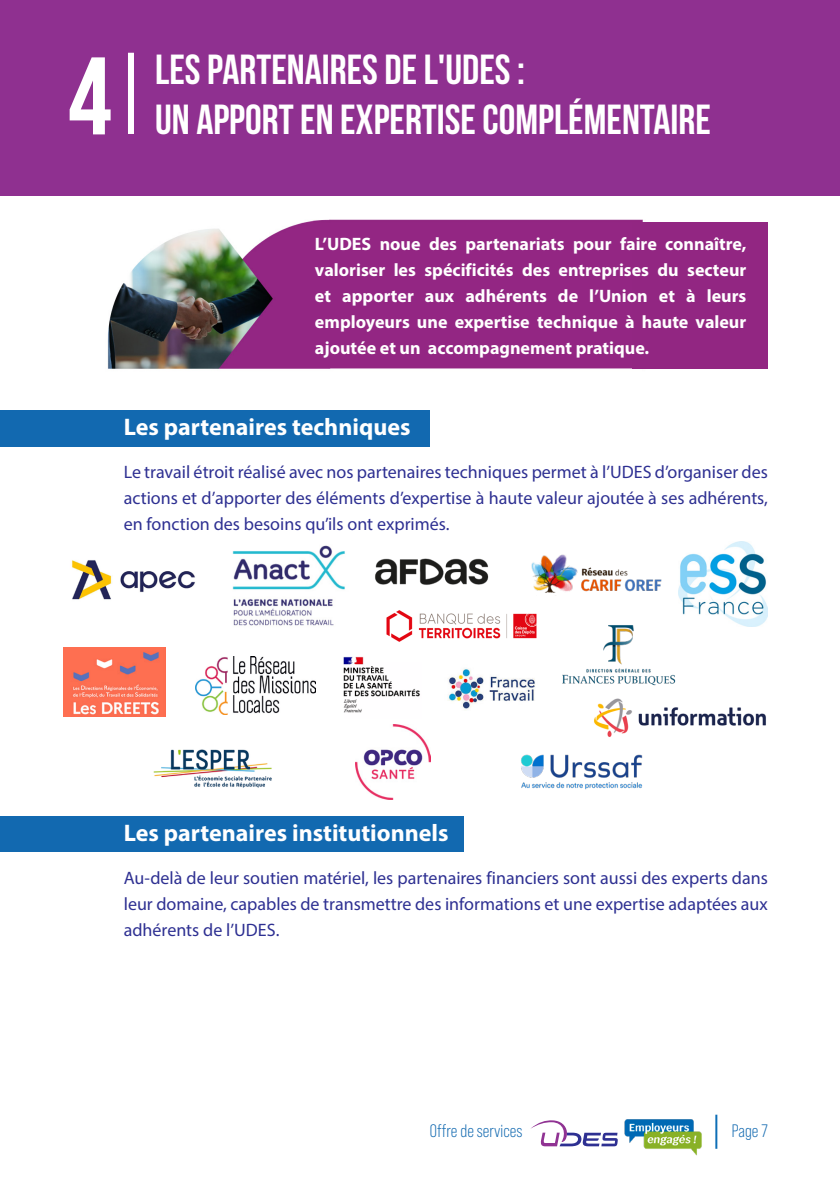
<style>
.page{position:relative;width:840px;height:1191px;background:#fff}
.page>*{position:absolute;margin:0;border:0;box-sizing:border-box;transform-origin:0 0}
.t1{font:700 110px "Bebas Neue";color:#fff}
.t2{font:700 42px "Bebas Neue";color:#fff}
.t3{font:700 24px "Myriad Pro";color:#fff}
.t4{font:18px/26px "Myriad Pro";color:#2e3092;text-align:justify}
.t5{font:700 18px/26px "Myriad Pro";color:#fff;text-align:justify}
.t6{font:18px "Bebas Neue Pro";color:#1269b0}
</style>
<div class="page">
<div style="left:0;top:0;width:839px;height:195px;background:#8f3090"></div>
<div style="left:128px;top:53px;width:6px;height:81px;background:#fff"></div>
<img style="left:71px;top:560px;width:124px;height:40px">
<img style="left:232px;top:545px;width:113px;height:81px">
<img style="left:375px;top:558px;width:114px;height:27px">
<img style="left:355px;top:725px;width:75px;height:75px">
<img style="left:594px;top:698px;width:171px;height:39px">
<img style="left:153px;top:749px;width:119px;height:39px">
<img style="left:386px;top:610px;width:151px;height:32px">
<img style="left:63px;top:647px;width:103px;height:69px">
<img style="left:562px;top:625px;width:113px;height:60px">
<img style="left:196px;top:657px;width:120px;height:58px">
<img style="left:521px;top:754px;width:122px;height:36px">
<img style="left:531px;top:554px;width:131px;height:42px">
<svg style="left:530px;top:1120px;width:87px;height:26px"></svg>
<hr style="left:715px;top:1114px;width:2px;height:34px;background:#0f6fb6">
<img style="left:624px;top:1119px;width:78px;height:37px">
<img style="left:107px;top:219px;width:538px;height:150px">
<div style="left:632px;top:222px;width:135px;height:146px;background:#922682"></div>
<div style="left:0;top:410px;width:429px;height:36px;background:#1269b0"></div>
<div style="left:0;top:816px;width:463px;height:35px;background:#1269b0"></div>
<img style="left:678px;top:542px;width:89px;height:84px">
<img style="left:448px;top:668px;width:87px;height:41px">
<img style="left:343px;top:656px;width:77px;height:57px">
<p class="t1" style="left:68px;top:36px;width:45px">4</p>
<p class="t2" style="left:155px;top:46px;width:371px">LES PARTENAIRES DE L'UDES :</p>
<p class="t2" style="left:155px;top:97px;width:557px">UN APPORT EN EXPERTISE COMPLÉMENTAIRE</p>
<p class="t5" style="left:315px;top:230px;width:432px">L’UDES noue des partenariats pour faire connaître, valoriser les spécificités des entreprises du secteur et apporter aux adhérents de l’Union et à leurs employeurs une expertise technique à haute valeur ajoutée et un accompagnement pratique.</p>
<p class="t3" style="left:124px;top:411px;width:288px">Les partenaires techniques</p>
<p class="t4" style="left:124px;top:458px;width:645px">Le travail étroit réalisé avec nos partenaires techniques permet à l’UDES d’organiser des actions et d’apporter des éléments d’expertise à haute valeur ajoutée à ses adhérents, en fonction des besoins qu’ils ont exprimés.</p>
<p class="t3" style="left:124px;top:817px;width:326px">Les partenaires institutionnels</p>
<p class="t4" style="left:124px;top:865px;width:645px">Au-delà de leur soutien matériel, les partenaires financiers sont aussi des experts dans leur domaine, capables de transmettre des informations et une expertise adaptées aux adhérents de l’UDES.</p>
<p class="t6" style="left:429px;top:1120px;width:94px">Offre de services</p>
<p class="t6" style="left:731px;top:1120px;width:38px">Page 7</p>
</div>
